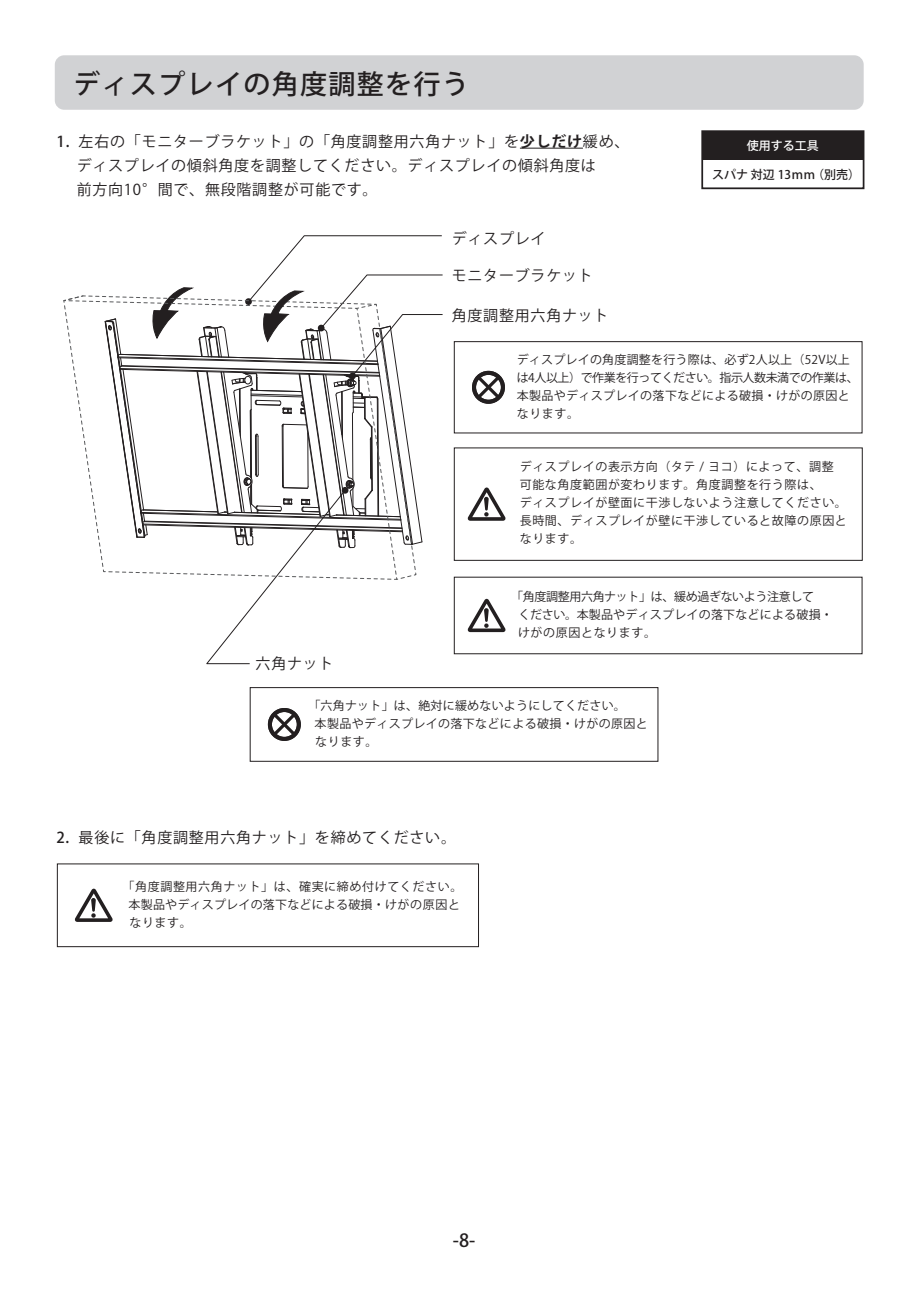
<style>
.page{position:relative;width:919px;height:1289px;background:#fff}
.page>*{position:absolute;margin:0;border:0;box-sizing:border-box;transform-origin:0 0}
.t1{font:500 27px "Koz Go Pr 6 N";letter-spacing:.05em;color:#231f20}
.t2{font:500 18px "Koz Go Pr 6 N";color:#231f20}
.t3{font:15px/24px "Koz Go Pr 6 N";letter-spacing:.05em;color:#231f20}
.t4{font:12px/18px "Koz Go Pr 6 N";letter-spacing:.03em;color:#231f20}
.t5{font:12px/18px "Koz Go Pr 6 N";letter-spacing:.05em;color:#231f20}
.t6{font:500 12px "Koz Go Pr 6 N";color:#231f20}
.t7{font:500 12px "Koz Go Pr 6 N";color:#fff}
.s1{font-weight:500}
.s2{font-weight:700}
</style>
<div class="page">
<hr style="left:520px;top:148px;width:63px;height:1px;background:#231f20">
<svg style="left:75px;top:888px;width:38px;height:33px"></svg>
<div style="left:55px;top:55px;width:808px;height:55px;background:#d1d2d4;border-radius:9px"></div>
<div style="left:703px;top:131px;width:159px;height:29px;background:#231f20"></div>
<div style="left:701px;top:130px;width:163px;height:59px;border:2px solid #231f20"></div>
<svg style="left:467px;top:599px;width:38px;height:33px"></svg>
<div style="left:454px;top:577px;width:408px;height:77px;border:1px solid #231f20"></div>
<svg style="left:472px;top:371px;width:33px;height:33px"></svg>
<div style="left:454px;top:341px;width:408px;height:92px;border:1px solid #231f20"></div>
<div style="left:57px;top:863px;width:422px;height:84px;border:1px solid #231f20"></div>
<svg style="left:268px;top:708px;width:33px;height:33px"></svg>
<div style="left:250px;top:687px;width:408px;height:74px;border:1px solid #231f20"></div>
<svg style="left:467px;top:487px;width:38px;height:34px"></svg>
<svg style="left:63px;top:235px;width:380px;height:429px"></svg>
<h1 class="t1" style="left:73px;top:68px;width:397px">ディスプレイの角度調整を行う</h1>
<p class="t3" style="left:57px;top:129px;width:574px"><span class="s1">1.</span> 左右の「モニターブラケット」の「角度調整用六角ナット」を<span class="s2">少しだけ</span>緩め、　 ディスプレイの傾斜角度を調整してください。ディスプレイの傾斜角度は<br>　 前方向10°間で、無段階調整が可能です。</p>
<p class="t3" style="left:452px;top:227px;width:95px">ディスプレイ</p>
<p class="t3" style="left:452px;top:264px;width:142px">モニターブラケット</p>
<p class="t3" style="left:452px;top:304px;width:158px">角度調整用六角ナット</p>
<p class="t7" style="left:746px;top:139px;width:73px">使用する工具</p>
<p class="t6" style="left:712px;top:167px;width:149px">スパナ 対辺 13ｍｍ （別売）</p>
<p class="t4" style="left:516px;top:350px;width:343px">ディスプレイの角度調整を行う際は、必ず2人以上（52V以上は4人以上）で作業を行ってください。指示人数未満での作業は、本製品やディスプレイの落下などによる破損・けがの原因となります。</p>
<p class="t5" style="left:519px;top:458px;width:328px">ディスプレイの表示方向（タテ / ヨコ）によって、調整可能な角度範囲が変わります。角度調整を行う際は、<br>ディスプレイが壁面に干渉しないよう注意してください。長時間、ディスプレイが壁に干渉していると故障の原因となります。</p>
<p class="t3" style="left:255px;top:651px;width:79px">六角ナット</p>
<p class="t4" style="left:518px;top:587px;width:316px;text-indent:-7px">「角度調整用六角ナット」は、緩め過ぎないよう注意して<br>ください。本製品やディスプレイの落下などによる破損・けがの原因となります。</p>
<p class="t4" style="left:314px;top:696px;width:335px;text-indent:-6px">「六角ナット」は、絶対に緩めないようにしてください。<br>本製品やディスプレイの落下などによる破損・けがの原因となります。</p>
<p class="t3" style="left:56px;top:826px;width:401px"><span class="s1">2.</span> 最後に「角度調整用六角ナット」を締めてください。</p>
<p class="t5" style="left:129px;top:877px;width:335px;text-indent:-6px">「角度調整用六角ナット」は、確実に締め付けてください。本製品やディスプレイの落下などによる破損・けがの原因となります。</p>
<h2 class="t2" style="left:453px;top:1229px;width:24px">-8-</h2>
</div>
